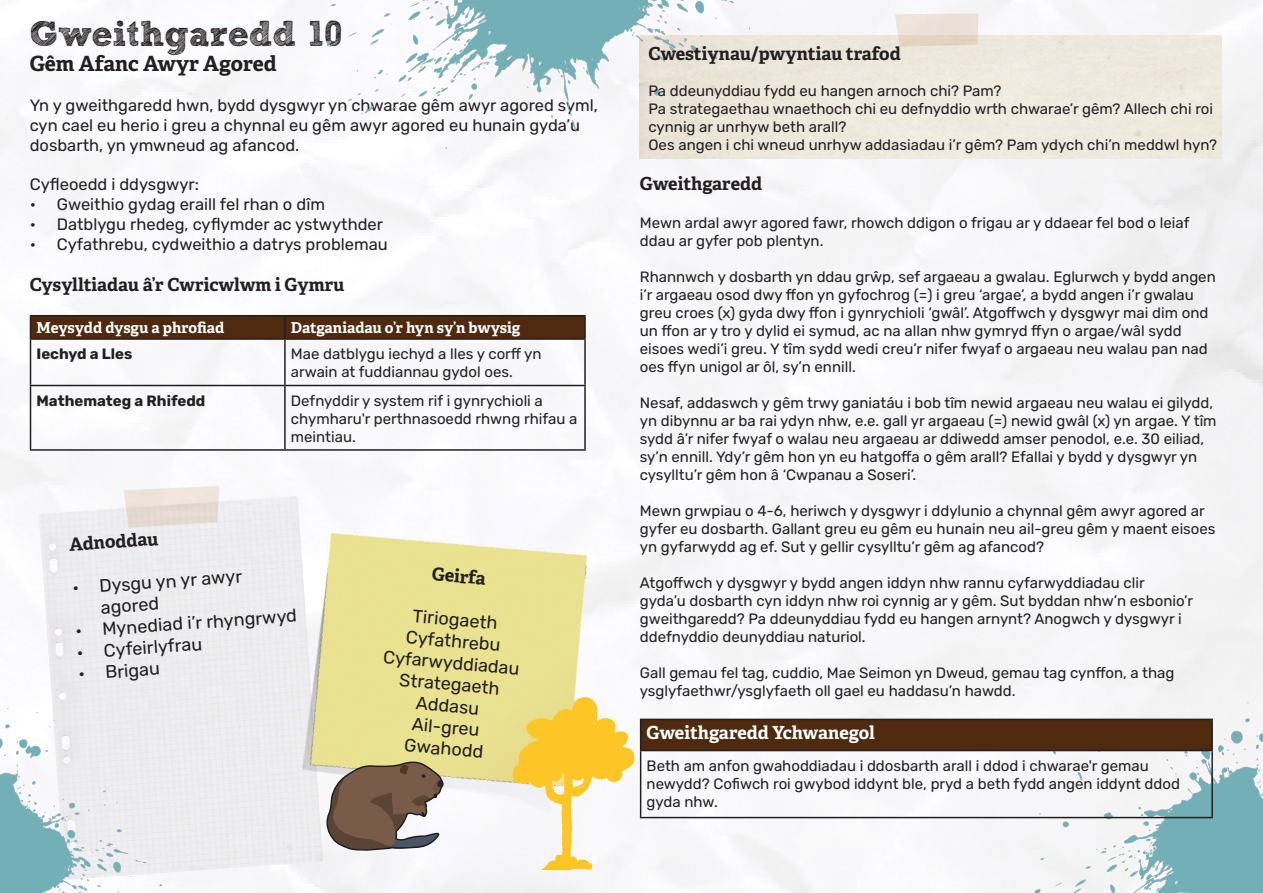
<style>
.page{position:relative;width:1263px;height:893px;background:#fff}
.page>*{position:absolute;margin:0;border:0;box-sizing:border-box;transform-origin:0 0}
.t1{font:36px "Sketch Rockwell";color:#231f20}
.t2{font:700 21px "Adelle";color:#231f20}
.t3{font:18px/21.6px "Rubik";color:#231f20}
.t4{font:700 18px "Adelle";color:#231f20}
.t5{font:700 18px "Adelle";letter-spacing:-.005em;color:#fff}
.t6{font:16.5px/19.8px "Rubik";color:#231f20}
.t7{font:15px/18px "Rubik";color:#231f20}
.t8{font:700 15px "Adelle";letter-spacing:-.005em;color:#fff}
.t9{font:700 15px "Rubik";color:#231f20}
</style>
<div class="page">
<hr style="left:30px;top:315px;width:255px;height:1px;background:#231f20">
<div style="left:30px;top:316px;width:554px;height:22px;background:#4f2a0f"></div>
<hr style="left:285px;top:315px;width:301px;height:1px;background:#231f20">
<hr style="left:284px;top:316px;width:2px;height:22px;background:#231f20">
<hr style="left:584px;top:316px;width:2px;height:22px;background:#231f20">
<hr style="left:30px;top:338px;width:255px;height:2px;background:#231f20">
<hr style="left:30px;top:340px;width:1px;height:45px;background:#231f20">
<hr style="left:285px;top:338px;width:301px;height:2px;background:#231f20">
<hr style="left:284px;top:340px;width:2px;height:45px;background:#231f20">
<hr style="left:584px;top:340px;width:2px;height:45px;background:#231f20">
<hr style="left:30px;top:385px;width:255px;height:1px;background:#231f20">
<hr style="left:30px;top:386px;width:1px;height:63px;background:#231f20">
<hr style="left:285px;top:385px;width:301px;height:1px;background:#231f20">
<hr style="left:284px;top:386px;width:2px;height:63px;background:#231f20">
<hr style="left:584px;top:386px;width:2px;height:63px;background:#231f20">
<hr style="left:30px;top:449px;width:255px;height:2px;background:#231f20">
<hr style="left:285px;top:449px;width:301px;height:2px;background:#231f20">
<div style="left:640px;top:36px;width:581px;height:123px;background:#ede9de"></div>
<img style="left:327px;top:0;width:423px;height:149px">
<svg style="left:124px;top:486px;width:95px;height:42px"></svg>
<img style="left:273px;top:486px;width:346px;height:360px">
<svg style="left:324px;top:760px;width:120px;height:93px"></svg>
<svg style="left:895px;top:14px;width:83px;height:33px"></svg>
<img style="left:1035px;top:703px;width:228px;height:190px">
<svg style="left:512px;top:697px;width:123px;height:173px"></svg>
<div style="left:641px;top:719px;width:571px;height:31px;background:#4f2a0f"></div>
<hr style="left:640px;top:719px;width:573px;height:1px;background:#231f20">
<hr style="left:640px;top:720px;width:1px;height:30px;background:#231f20">
<hr style="left:1211px;top:720px;width:2px;height:30px;background:#231f20">
<hr style="left:640px;top:750px;width:573px;height:1px;background:#231f20">
<hr style="left:640px;top:751px;width:1px;height:66px;background:#231f20">
<hr style="left:1211px;top:751px;width:2px;height:66px;background:#231f20">
<hr style="left:640px;top:817px;width:573px;height:1px;background:#231f20">
<img style="left:0;top:709px;width:161px;height:184px">
<p class="t1" style="left:30px;top:14px;width:314px">Gweithgaredd 10</p>
<p class="t2" style="left:30px;top:50px;width:248px">Gêm Afanc Awyr Agored</p>
<p class="t6" style="left:30px;top:96px;width:570px">Yn y gweithgaredd hwn, bydd dysgwyr yn chwarae gêm awyr agored syml, cyn cael eu herio i greu a chynnal eu gêm awyr agored eu hunain gyda’u dosbarth, yn ymwneud ag afancod.</p>
<p class="t6" style="left:30px;top:175px;width:171px">Cyfleoedd i ddysgwyr:</p>
<p class="t6" style="left:30px;top:195px;width:297px">• Gweithio gydag eraill fel rhan o dîm</p>
<p class="t6" style="left:30px;top:215px;width:355px">• Datblygu rhedeg, cyflymder ac ystwythder</p>
<p class="t6" style="left:30px;top:234px;width:360px">• Cyfathrebu, cydweithio a datrys problemau</p>
<p class="t4" style="left:30px;top:273px;width:316px">Cysylltiadau â’r Cwricwlwm i Gymru</p>
<p class="t8" style="left:37px;top:318px;width:189px">Meysydd dysgu a phrofiad</p>
<p class="t8" style="left:291px;top:318px;width:231px">Datganiadau o’r hyn sy’n bwysig</p>
<p class="t9" style="left:37px;top:345px;width:97px">Iechyd a Lles</p>
<p class="t7" style="left:291px;top:345px;width:252px">Mae datblygu iechyd a lles y corff yn arwain at fuddiannau gydol oes.</p>
<p class="t9" style="left:37px;top:392px;width:170px">Mathemateg a Rhifedd</p>
<p class="t7" style="left:291px;top:392px;width:288px">Defnyddir y system rif i gynrychioli a chymharu'r perthnasoedd rhwng rhifau a meintiau.</p>
<p class="t4" style="left:68px;top:533px;width:91px;rotate:-4deg">Adnoddau</p>
<p class="t3" style="left:98px;top:576px;width:145px;text-indent:-27px;rotate:-4deg">• Dysgu yn yr awyr agored</p>
<p class="t3" style="left:75px;top:621px;width:224px;rotate:-4deg">• Mynediad i’r rhyngrwyd</p>
<p class="t3" style="left:76px;top:642px;width:127px;rotate:-4deg">• Cyfeirlyfrau</p>
<p class="t3" style="left:78px;top:664px;width:83px;rotate:-4deg">• Brigau</p>
<p class="t4" style="left:433px;top:562px;width:55px;rotate:5deg">Geirfa</p>
<p class="t3" style="left:414px;top:605px;width:86px;rotate:5deg">Tiriogaeth</p>
<p class="t3" style="left:407px;top:626px;width:96px;rotate:5deg">Cyfathrebu</p>
<p class="t3" style="left:384px;top:646px;width:138px;rotate:5deg">Cyfarwyddiadau</p>
<p class="t3" style="left:400px;top:669px;width:102px;rotate:5deg">Strategaeth</p>
<p class="t3" style="left:417px;top:692px;width:65px;rotate:5deg">Addasu</p>
<p class="t3" style="left:413px;top:714px;width:69px;rotate:5deg">Ail-greu</p>
<p class="t3" style="left:405px;top:735px;width:81px;rotate:5deg">Gwahodd</p>
<p class="t4" style="left:648px;top:42px;width:254px">Cwestiynau/pwyntiau trafod</p>
<p class="t7" style="left:648px;top:83px;width:355px">Pa ddeunyddiau fydd eu hangen arnoch chi? Pam?</p>
<p class="t7" style="left:648px;top:101px;width:566px">Pa strategaethau wnaethoch chi eu defnyddio wrth chwarae’r gêm? Allech chi roi cynnig ar unrhyw beth arall?</p>
<p class="t7" style="left:648px;top:137px;width:570px">Oes angen i chi wneud unrhyw addasiadau i’r gêm? Pam ydych chi’n meddwl hyn?</p>
<p class="t4" style="left:640px;top:172px;width:124px">Gweithgaredd</p>
<p class="t7" style="left:640px;top:214px;width:551px">Mewn ardal awyr agored fawr, rhowch ddigon o frigau ar y ddaear fel bod o leiaf ddau ar gyfer pob plentyn.</p>
<p class="t7" style="left:640px;top:268px;width:577px">Rhannwch y dosbarth yn ddau grŵp, sef argaeau a gwalau. Eglurwch y bydd angen i’r argaeau osod dwy ffon yn gyfochrog (=) i greu ‘argae’, a bydd angen i’r gwalau greu croes (x) gyda dwy ffon i gynrychioli ‘gwâl’. Atgoffwch y dysgwyr mai dim ond un ffon ar y tro y dylid ei symud, ac na allan nhw gymryd ffyn o argae/wâl sydd eisoes wedi’i greu. Y tîm sydd wedi creu’r nifer fwyaf o argaeau neu walau pan nad oes ffyn unigol ar ôl, sy’n ennill.</p>
<p class="t7" style="left:640px;top:394px;width:578px">Nesaf, addaswch y gêm trwy ganiatáu i bob tîm newid argaeau neu walau ei gilydd, yn dibynnu ar ba rai ydyn nhw, e.e. gall yr argaeau (=) newid gwâl (x) yn argae. Y tîm sydd â’r nifer fwyaf o walau neu argaeau ar ddiwedd amser penodol, e.e. 30 eiliad, sy’n ennill. Ydy’r gêm hon yn eu hatgoffa o gêm arall? Efallai y bydd y dysgwyr yn cysylltu’r gêm hon â ‘Cwpanau a Soseri’.</p>
<p class="t7" style="left:640px;top:502px;width:577px">Mewn grwpiau o 4-6, heriwch y dysgwyr i ddylunio a chynnal gêm awyr agored ar gyfer eu dosbarth. Gallant greu eu gêm eu hunain neu ail-greu gêm y maent eisoes yn gyfarwydd ag ef. Sut y gellir cysylltu’r gêm ag afancod?</p>
<p class="t7" style="left:640px;top:574px;width:555px">Atgoffwch y dysgwyr y bydd angen iddyn nhw rannu cyfarwyddiadau clir gyda’u dosbarth cyn iddyn nhw roi cynnig ar y gêm. Sut byddan nhw’n esbonio’r gweithgaredd? Pa ddeunyddiau fydd eu hangen arnynt? Anogwch y dysgwyr i ddefnyddio deunyddiau naturiol.</p>
<p class="t7" style="left:640px;top:664px;width:536px">Gall gemau fel tag, cuddio, Mae Seimon yn Dweud, gemau tag cynffon, a thag ysglyfaethwr/ysglyfaeth oll gael eu haddasu’n hawdd.</p>
<p class="t5" style="left:647px;top:721px;width:230px">Gweithgaredd Ychwanegol</p>
<p class="t7" style="left:647px;top:757px;width:535px">Beth am anfon gwahoddiadau i ddosbarth arall i ddod i chwarae'r gemau newydd? Cofiwch roi gwybod iddynt ble, pryd a beth fydd angen iddynt ddod gyda nhw.</p>
</div>
